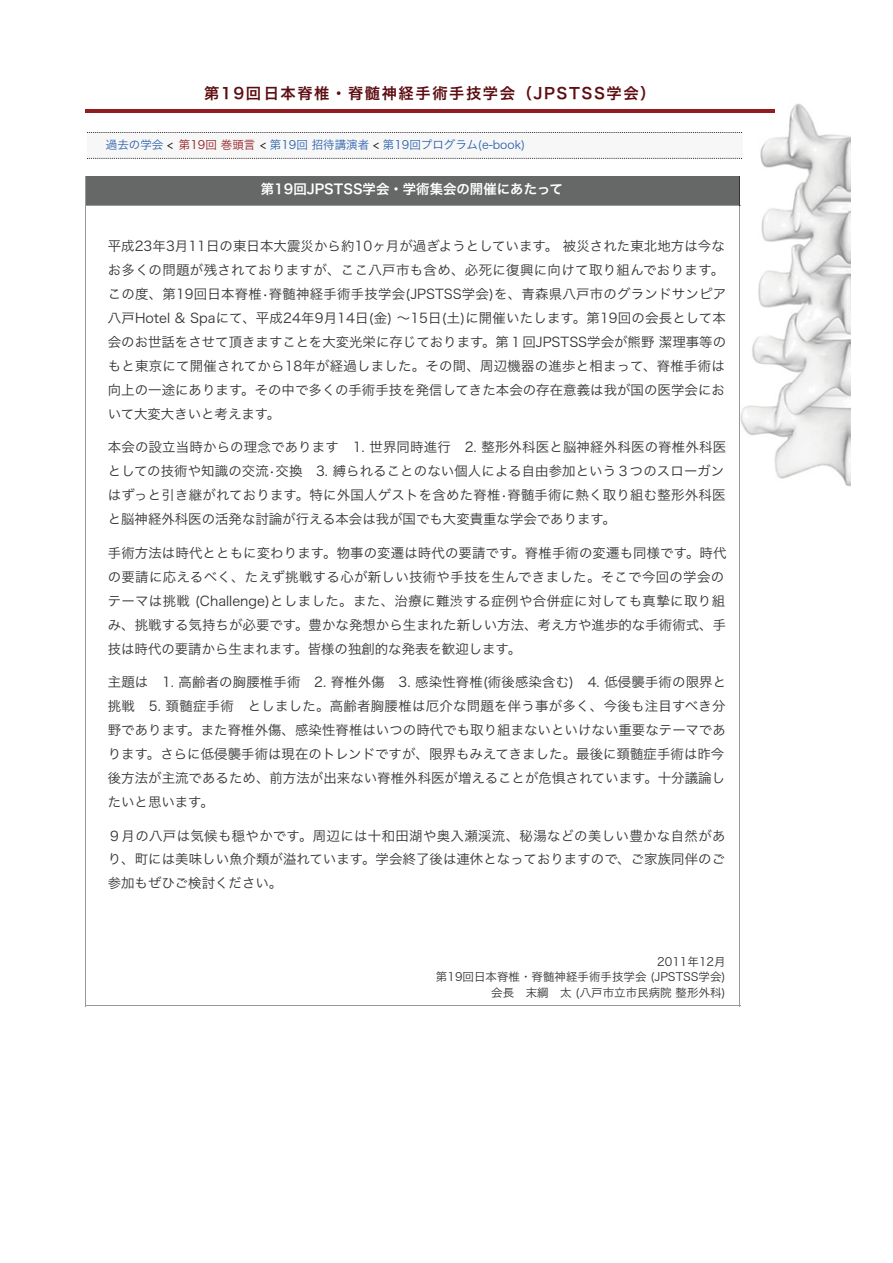
<style>
.page{position:relative;width:893px;height:1263px;background:#fff}
.page>*{position:absolute;margin:0;border:0;box-sizing:border-box;transform-origin:0 0}
.t1{font:15.3px "Hira Kaku Pro W6";letter-spacing:.1em;color:#5d0d11}
.t2{font:13.35px/24px "Hira Kaku Pro W3";letter-spacing:.005em;color:#323334}
.t3{font:13.35px "Hira Kaku Pro W6";color:#fff}
.t4{font:11.55px/15.3px "Hira Kaku Pro W3";color:#323334;text-align:right}
.t5{font:11.55px "Hira Kaku Pro W3";color:#2c62ae}
.s1{color:#040000}
.s2{color:#911d22}
</style>
<div class="page">
<img style="left:735px;top:103px;width:115px;height:384px">
<hr style="left:85px;top:109px;width:690px;height:1px;background:#911d22">
<hr style="left:85px;top:111px;width:690px;height:2px;background:#911d22">
<div style="left:87px;top:132px;width:655px;height:27px;background:#f7f7f7"></div>
<svg style="left:87px;top:132px;width:655px;height:1px"></svg>
<svg style="left:87px;top:158px;width:655px;height:1px"></svg>
<div style="left:86px;top:176px;width:654px;height:29px;background:#666767"></div>
<div style="left:86px;top:205px;width:654px;height:801px;background:#fff"></div>
<hr style="left:85px;top:205px;width:1px;height:801px;background:#99999a">
<hr style="left:85px;top:176px;width:1px;height:30px;background:#99999a">
<hr style="left:85px;top:1005px;width:655px;height:1px;background:#99999a">
<hr style="left:739px;top:205px;width:1px;height:801px;background:#99999a">
<hr style="left:85px;top:205px;width:655px;height:1px;background:#99999a">
<hr style="left:739px;top:176px;width:1px;height:30px;background:#323334">
<p class="t1" style="left:204px;top:80px;width:453px">第19回日本脊椎・脊髄神経手術手技学会（JPSTSS学会）</p>
<p class="t5" style="left:106px;top:135px;width:421px">過去の学会 <span class="s1">&lt;</span> <span class="s2">第19回 巻頭言</span> <span class="s1">&lt;</span> 第19回 招待講演者 <span class="s1">&lt;</span> 第19回プログラム(e-book)</p>
<p class="t3" style="left:261px;top:177px;width:304px">第19回JPSTSS学会・学術集会の開催にあたって</p>
<p class="t2" style="left:108px;top:233px;width:620px">平成23年3月11日の東日本大震災から約10ヶ月が過ぎようとしています。 被災された東北地方は今なお多くの問題が残されておりますが、ここ八戸市も含め、必死に復興に向けて取り組んでおります。この度、第19回日本脊椎•脊髄神経手術手技学会(JPSTSS学会)を、青森県八戸市のグランドサンピア八戸Hotel &amp; Spaにて、平成24年9月14日(金) ～15日(土)に開催いたします。第19回の会長として本会のお世話をさせて頂きますことを大変光栄に存じております。第１回JPSTSS学会が熊野 潔理事等のもと東京にて開催されてから18年が経過しました。その間、周辺機器の進歩と相まって、脊椎手術は向上の一途にあります。その中で多くの手術手技を発信してきた本会の存在意義は我が国の医学会において大変大きいと考えます。</p>
<p class="t2" style="left:108px;top:434px;width:620px">本会の設立当時からの理念であります　1. 世界同時進行　2. 整形外科医と脳神経外科医の脊椎外科医としての技術や知識の交流•交換　3. 縛られることのない個人による自由参加という３つのスローガンはずっと引き継がれております。特に外国人ゲストを含めた脊椎•脊髄手術に熱く取り組む整形外科医と脳神経外科医の活発な討論が行える本会は我が国でも大変貴重な学会であります。</p>
<p class="t2" style="left:108px;top:540px;width:620px">手術方法は時代とともに変わります。物事の変遷は時代の要請です。脊椎手術の変遷も同様です。時代の要請に応えるべく、たえず挑戦する心が新しい技術や手技を生んできました。そこで今回の学会のテーマは挑戦 (Challenge)としました。また、治療に難渋する症例や合併症に対しても真摯に取り組み、挑戦する気持ちが必要です。豊かな発想から生まれた新しい方法、考え方や進歩的な手術術式、手技は時代の要請から生まれます。皆様の独創的な発表を歓迎します。</p>
<p class="t2" style="left:108px;top:669px;width:620px">主題は　1. 高齢者の胸腰椎手術　2. 脊椎外傷　3. 感染性脊椎(術後感染含む)　4. 低侵襲手術の限界と挑戦　5. 頚髄症手術　としました。高齢者胸腰椎は厄介な問題を伴う事が多く、今後も注目すべき分野であります。また脊椎外傷、感染性脊椎はいつの時代でも取り組まないといけない重要なテーマであります。さらに低侵襲手術は現在のトレンドですが、限界もみえてきました。最後に頚髄症手術は昨今後方法が主流であるため、前方法が出来ない脊椎外科医が増えることが危惧されています。十分議論したいと思います。</p>
<p class="t2" style="left:108px;top:822px;width:619px;text-align:justify">９月の八戸は気候も穏やかです。周辺には十和田湖や奥入瀬渓流、秘湯などの美しい豊かな自然があり、町には美味しい魚介類が溢れています。学会終了後は連休となっておりますので、ご家族同伴のご参加もぜひご検討ください。</p>
<p class="t4" style="left:436px;top:953px;width:291px">2011年12月<br>第19回日本脊椎・脊髄神経手術手技学会 (JPSTSS学会)会長　末綱　太 (八戸市立市民病院 整形外科)</p>
</div>
